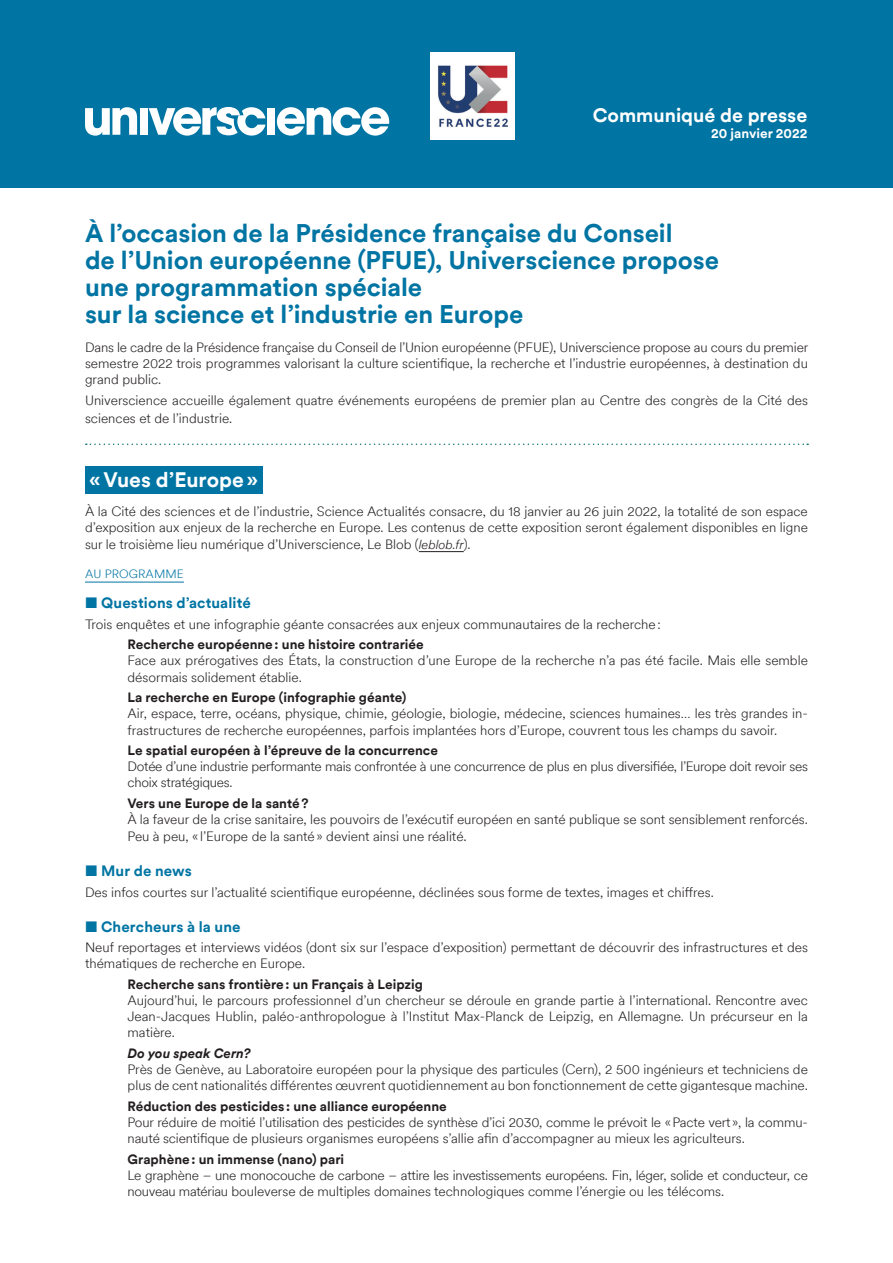
<style>
.page{position:relative;width:893px;height:1263px;background:#fff}
.page>*{position:absolute;margin:0;border:0;box-sizing:border-box;transform-origin:0 0}
.t1{font:700 25.5px/27px "CSI Circular TT";letter-spacing:-.005em;color:#0074a3}
.t2{font:700 21px "CSI Circular TT";letter-spacing:-.005em;color:#fff}
.t3{font:700 19.5px "CSI Circular TT";color:#fff}
.t4{font:700 15px "CSI Circular TT";letter-spacing:.005em;color:#0074a3}
.t5{font:300 13.5px/16.2px "CSI Circular TT";color:#231f20}
.t6{font:300 13.5px/16.2px "CSI Circular TT";letter-spacing:-.02em;color:#231f20}
.t7{font:700 13.5px "CSI Circular TT";color:#231f20}
.t8{font:italic 700 13.5px "CSI Circular TT";color:#231f20}
.t9{font:700 13.5px "CSI Circular TT";color:#fff}
.t10{font:300 12px "CSI Circular TT";letter-spacing:.01em;color:#0074a3}
.s1{font-style:italic;font-size:12.75px}
.s2{font-size:14.25px}
</style>
<div class="page">
<div style="left:85px;top:466px;width:177px;height:28px;background:#0074a3"></div>
<hr style="left:419px;top:551px;width:45px;height:1px;background:#231f20">
<hr style="left:85px;top:582px;width:99px;height:1px;background:#0074a3">
<svg style="left:86px;top:443px;width:722px;height:2px"></svg>
<div style="left:0;top:0;width:893px;height:187px;background:#0074a3"></div>
<svg style="left:85px;top:107px;width:52px;height:29px"></svg>
<div style="left:140px;top:108px;width:8px;height:27px;background:#fff"></div>
<div style="left:267px;top:108px;width:8px;height:27px;background:#fff"></div>
<svg style="left:277px;top:107px;width:112px;height:29px"></svg>
<svg style="left:149px;top:107px;width:117px;height:29px"></svg>
<img style="left:431px;top:52px;width:83px;height:87px">
<h3 class="t3" style="left:593px;top:101px;width:216px">Communiqué de presse</h3>
<p class="t9" style="left:711px;top:124px;width:98px">20 janvier 2022</p>
<h1 class="t1" style="left:85px;top:218px;width:635px">À l’occasion de la Présidence française du Conseil<br>de l’Union européenne (PFUE), Universcience propose une programmation spéciale<br>sur la science et l’industrie en Europe</h1>
<p class="t5" style="left:85px;top:339px;width:725px;text-align:justify">Dans le cadre de la Présidence française du Conseil de l’Union européenne (PFUE), Universcience propose au cours du premier semestre 2022 trois programmes valorisant la culture scientifique, la recherche et l’industrie européennes, à destination du grand public.</p>
<p class="t5" style="left:85px;top:390px;width:724px;line-height:18px">Universcience accueille également quatre événements européens de premier plan au Centre des congrès de la Cité des sciences et de l’industrie.</p>
<h2 class="t2" style="left:89px;top:465px;width:170px">«Vues d’Europe»</h2>
<p class="t5" style="left:85px;top:503px;width:724px;text-align:justify">À la Cité des sciences et de l’industrie, Science Actualités consacre, du 18 janvier au 26 juin 2022, la totalité de son espace d’exposition aux enjeux de la recherche en Europe. Les contenus de cette exposition seront également disponibles en ligne sur le troisième lieu numérique d’Universcience, Le Blob (<span class="s1">leblob.fr</span>).</p>
<p class="t10" style="left:85px;top:565px;width:100px">AU PROGRAMME</p>
<p class="t4" style="left:85px;top:593px;width:167px">■ Questions d’actualité</p>
<p class="t5" style="left:85px;top:615px;width:577px">Trois enquêtes et une infographie géante consacrées aux enjeux communautaires de la recherche:</p>
<p class="t7" style="left:128px;top:635px;width:298px">Recherche européenne: une histoire contrariée</p>
<p class="t5" style="left:128px;top:652px;width:682px">Face aux prérogatives des États, la construction d’une Europe de la recherche n’a pas été facile. Mais elle semble désormais solidement établie.</p>
<p class="t7" style="left:128px;top:688px;width:280px">La recherche en Europe (infographie géante)</p>
<p class="t5" style="left:128px;top:705px;width:682px">Air, espace, terre, océans, physique, chimie, géologie, biologie, médecine, sciences humaines… les très grandes in&shy;frastructures de recherche européennes, parfois implantées hors d’Europe, couvrent tous les champs du savoir.</p>
<p class="t7" style="left:128px;top:741px;width:312px">Le spatial européen à l’épreuve de la concurrence</p>
<p class="t6" style="left:128px;top:758px;width:682px">Dotée d’une industrie performante mais confrontée à une concurrence de plus en plus diversifiée, l’Europe doit revoir ses choix stratégiques.</p>
<p class="t7" style="left:128px;top:794px;width:183px">Vers une Europe de la santé?</p>
<p class="t5" style="left:128px;top:810px;width:682px;line-height:17.1px">À la faveur de la crise sanitaire, les pouvoirs de l’exécutif européen en santé publique se sont sensiblement renforcés.<br>Peu à peu, « l’Europe de la santé » devient ainsi une réalité<span class="s2">.</span></p>
<p class="t4" style="left:85px;top:860px;width:108px">■ Mur de news</p>
<p class="t5" style="left:85px;top:883px;width:630px">Des infos courtes sur l’actualité scientifique européenne, déclinées sous forme de textes, images et chiffres.</p>
<p class="t4" style="left:85px;top:916px;width:157px">■ Chercheurs à la une</p>
<p class="t5" style="left:85px;top:939px;width:724px">Neuf reportages et interviews vidéos (dont six sur l’espace d’exposition) permettant de découvrir des infrastructures et des thématiques de recherche en Europe.</p>
<p class="t7" style="left:128px;top:975px;width:297px">Recherche sans frontière: un Français à Leipzig</p>
<p class="t5" style="left:128px;top:991px;width:682px;text-align:justify">Aujourd’hui, le parcours professionnel d’un chercheur se déroule en grande partie à l’international. Rencontre avec Jean-Jacques Hublin, paléo-anthropologue à l’Institut Max-Planck de Leipzig, en Allemagne. Un précurseur en la matière.</p>
<p class="t8" style="left:128px;top:1044px;width:125px">Do you speak Cern?</p>
<p class="t5" style="left:128px;top:1060px;width:682px">Près de Genève, au Laboratoire européen pour la physique des particules (Cern), 2 500 ingénieurs et techniciens de plus de cent nationalités différentes œuvrent quotidiennement au bon fonctionnement de cette gigantesque machine.</p>
<p class="t7" style="left:128px;top:1096px;width:321px">Réduction des pesticides : une alliance européenne</p>
<p class="t5" style="left:128px;top:1113px;width:682px">Pour réduire de moitié l’utilisation des pesticides de synthèse d’ici 2030, comme le prévoit le «Pacte vert», la commu&shy;nauté scientifique de plusieurs organismes européens s’allie afin d’accompagner au mieux les agriculteurs.</p>
<p class="t7" style="left:128px;top:1149px;width:218px">Graphène: un immense (nano) pari</p>
<p class="t6" style="left:128px;top:1166px;width:682px">Le graphène – une monocouche de carbone – attire les investissements européens. Fin, léger, solide et conducteur, ce nouveau matériau bouleverse de multiples domaines technologiques comme l’énergie ou les télécoms.</p>
</div>
